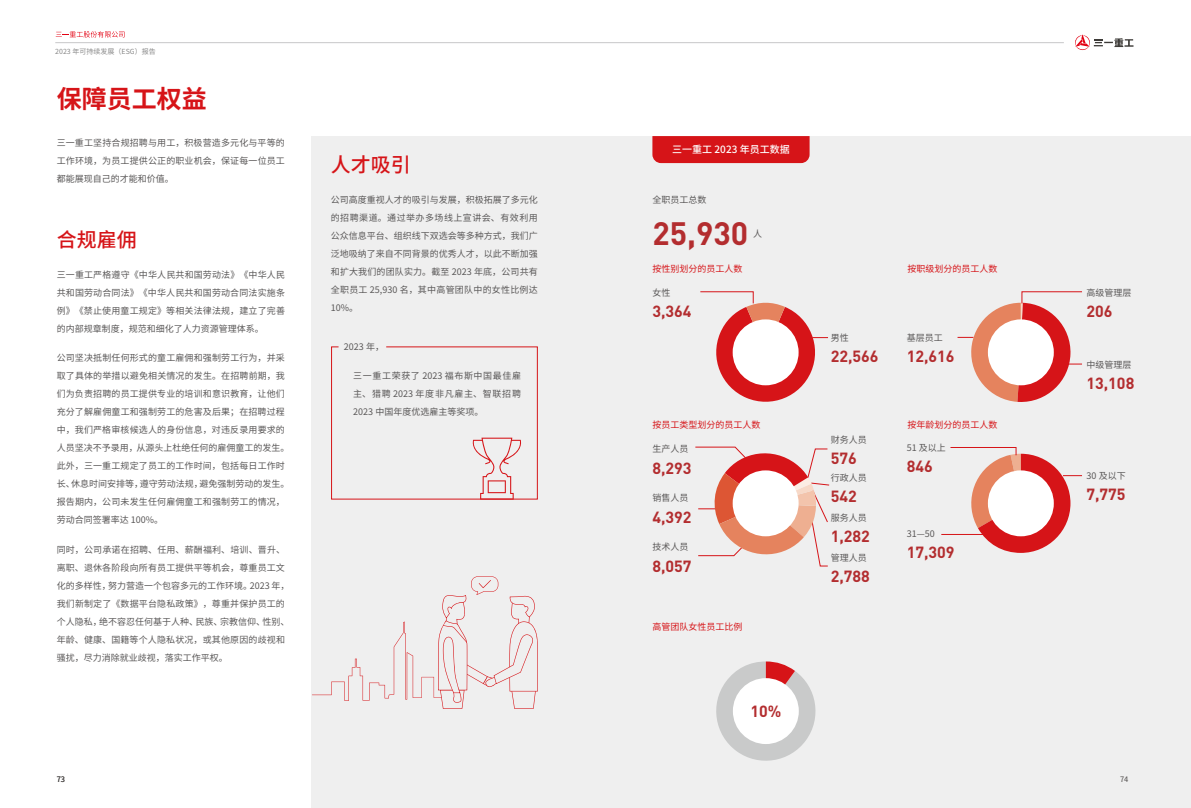
<style>
.page{position:relative;width:1191px;height:808px;background:#fff}
.page>*{position:absolute;margin:0;border:0;box-sizing:border-box;transform-origin:0 0}
.t1{font:700 32px "DIN";color:#b32d2f}
.t2{font:700 25px "Source Han Sans CN";color:#d61418}
.t3{font:500 20px "Source Han Sans CN";color:#d61418}
.t4{font:700 16px "DIN";color:#b32d2f}
.t5{font:500 10px "Source Han Sans CN";color:#fff}
.t6{font:9px/18px "Source Han Sans CN";letter-spacing:.015em;color:#595757;text-align:justify}
.t7{font:9px "Source Han Sans CN";color:#d61418}
.t8{font:7.5px "Source Han Sans CN";color:#4c4948}
.t9{font:7px "Source Han Sans CN";color:#898989}
</style>
<div class="page">
<svg style="left:56px;top:31px;width:68px;height:7px"></svg>
<hr style="left:55px;top:42px;width:1008px;height:1px;background:#c7c7c9">
<svg style="left:1075px;top:35px;width:58px;height:15px"></svg>
<div style="left:312px;top:136px;width:879px;height:672px;background:#efefef"></div>
<svg style="left:331px;top:346px;width:207px;height:154px"></svg>
<div style="left:652px;top:136px;width:157px;height:27px;background:#d61418"></div>
<svg style="left:716px;top:661px;width:100px;height:100px"></svg>
<div style="left:733px;top:678px;width:66px;height:66px;background:#fff;border-radius:50%"></div>
<hr style="left:941px;top:534px;width:42px;height:1px;background:#d61418">
<svg style="left:950px;top:447px;width:132px;height:106px"></svg>
<svg style="left:957px;top:291px;width:125px;height:111px"></svg>
<svg style="left:312px;top:576px;width:226px;height:133px"></svg>
<svg style="left:700px;top:291px;width:128px;height:111px"></svg>
<div style="left:732px;top:319px;width:66px;height:66px;background:#fff;border-radius:50%"></div>
<svg style="left:695px;top:446px;width:135px;height:121px"></svg>
<div style="left:732px;top:470px;width:66px;height:66px;background:#fff;border-radius:50%"></div>
<p class="t9" style="left:55px;top:48px;width:102px">2023 年可持续发展（ESG）报告</p>
<h2 class="t2" style="left:57px;top:86px;width:151px">保障员工权益</h2>
<p class="t6" style="left:57px;top:134px;width:230px">三一重工坚持合规招聘与用工，积极营造多元化与平等的工作环境，为员工提供公正的职业机会，保证每一位员工都能展现自己的才能和价值。</p>
<h3 class="t3" style="left:57px;top:228px;width:81px">合规雇佣</h3>
<p class="t6" style="left:57px;top:266px;width:230px">三一重工严格遵守《中华人民共和国劳动法》《中华人民共和国劳动合同法》《中华人民共和国劳动合同法实施条例》《禁止使用童工规定》等相关法律法规，建立了完善的内部规章制度，规范和细化了人力资源管理体系。</p>
<p class="t6" style="left:57px;top:349px;width:234px;text-align:left">公司坚决抵制任何形式的童工雇佣和强制劳工行为，并采取了具体的举措以避免相关情况的发生。在招聘前期，我们为负责招聘的员工提供专业的培训和意识教育，让他们充分了解雇佣童工和强制劳工的危害及后果；在招聘过程中，我们严格审核候选人的身份信息，对违反录用要求的人员坚决不予录用，从源头上杜绝任何的雇佣童工的发生。此外，三一重工规定了员工的工作时间，包括每日工作时长、休息时间安排等，遵守劳动法规，避免强制劳动的发生。报告期内，公司未发生任何雇佣童工和强制劳工的情况，劳动合同签署率达 100%。</p>
<p class="t6" style="left:57px;top:541px;width:234px;text-align:left">同时，公司承诺在招聘、任用、薪酬福利、培训、晋升、离职、退休各阶段向所有员工提供平等机会，尊重员工文化的多样性，努力营造一个包容多元的工作环境。2023 年，我们新制定了《数据平台隐私政策》，尊重并保护员工的个人隐私，绝不容忍任何基于人种、民族、宗教信仰、性别、年龄、健康、国籍等个人隐私状况，或其他原因的歧视和骚扰，尽力消除就业歧视，落实工作平权。</p>
<h3 class="t3" style="left:331px;top:153px;width:81px">人才吸引</h3>
<p class="t6" style="left:331px;top:191px;width:208px">公司高度重视人才的吸引与发展，积极拓展了多元化的招聘渠道。通过举办多场线上宣讲会、有效利用公众信息平台、组织线下双选会等多种方式，我们广泛地吸纳了来自不同背景的优秀人才，以此不断加强和扩大我们的团队实力。截至 2023 年底，公司共有全职员工 25,930 名，其中高管团队中的女性比例达10%。</p>
<p class="t6" style="left:344px;top:338px;width:42px">2023 年，</p>
<p class="t6" style="left:353px;top:367px;width:169px">三一重工荣获了 2023 福布斯中国最佳雇主、猎聘 2023 年度非凡雇主、智联招聘2023 中国年度优选雇主等奖项。</p>
<p class="t5" style="left:672px;top:144px;width:119px">三一重工 2023 年员工数据</p>
<p class="t6" style="left:652px;top:191px;width:55px">全职员工总数</p>
<h1 class="t1" style="left:652px;top:213px;width:97px">25,930</h1>
<p class="t6" style="left:753px;top:225px;width:10px">人</p>
<p class="t7" style="left:652px;top:263px;width:91px">按性别划分的员工人数</p>
<p class="t6" style="left:652px;top:283px;width:19px">女性</p>
<h3 class="t4" style="left:652px;top:301px;width:41px">3,364</h3>
<p class="t7" style="left:652px;top:420px;width:109px">按员工类型划分的员工人数</p>
<p class="t6" style="left:652px;top:440px;width:37px">生产人员</p>
<h3 class="t4" style="left:652px;top:457px;width:41px">8,293</h3>
<h3 class="t4" style="left:652px;top:506px;width:41px">4,392</h3>
<h3 class="t4" style="left:652px;top:555px;width:41px">8,057</h3>
<p class="t6" style="left:652px;top:489px;width:37px">销售人员</p>
<p class="t6" style="left:652px;top:538px;width:37px">技术人员</p>
<p class="t7" style="left:652px;top:621px;width:91px">高管团队女性员工比例</p>
<h3 class="t4" style="left:750px;top:700px;width:32px">10%</h3>
<p class="t6" style="left:830px;top:329px;width:19px">男性</p>
<h3 class="t4" style="left:830px;top:346px;width:49px">22,566</h3>
<p class="t6" style="left:830px;top:431px;width:37px">财务人员</p>
<h3 class="t4" style="left:830px;top:448px;width:28px">576</h3>
<p class="t6" style="left:830px;top:469px;width:37px">行政人员</p>
<p class="t6" style="left:830px;top:509px;width:37px">服务人员</p>
<p class="t6" style="left:830px;top:549px;width:37px">管理人员</p>
<h3 class="t4" style="left:830px;top:486px;width:28px">542</h3>
<h3 class="t4" style="left:830px;top:526px;width:41px">1,282</h3>
<h3 class="t4" style="left:830px;top:566px;width:41px">2,788</h3>
<p class="t7" style="left:907px;top:263px;width:91px">按职级划分的员工人数</p>
<p class="t6" style="left:906px;top:329px;width:37px">基层员工</p>
<h3 class="t4" style="left:906px;top:346px;width:49px">12,616</h3>
<p class="t7" style="left:907px;top:420px;width:91px">按年龄划分的员工人数</p>
<p class="t6" style="left:906px;top:439px;width:41px">51 及以上</p>
<h3 class="t4" style="left:906px;top:456px;width:28px">846</h3>
<p class="t6" style="left:906px;top:525px;width:30px">31—50</p>
<h3 class="t4" style="left:906px;top:542px;width:49px">17,309</h3>
<p class="t6" style="left:1086px;top:283px;width:46px">高级管理层</p>
<h3 class="t4" style="left:1086px;top:301px;width:28px">206</h3>
<p class="t6" style="left:1086px;top:356px;width:46px">中级管理层</p>
<h3 class="t4" style="left:1086px;top:373px;width:49px">13,108</h3>
<p class="t6" style="left:1086px;top:467px;width:41px">30 及以下</p>
<h3 class="t4" style="left:1086px;top:484px;width:41px">7,775</h3>
<p class="t8" style="left:57px;top:775px;width:10px">73</p>
<p class="t8" style="left:1120px;top:775px;width:10px">74</p>
</div>
